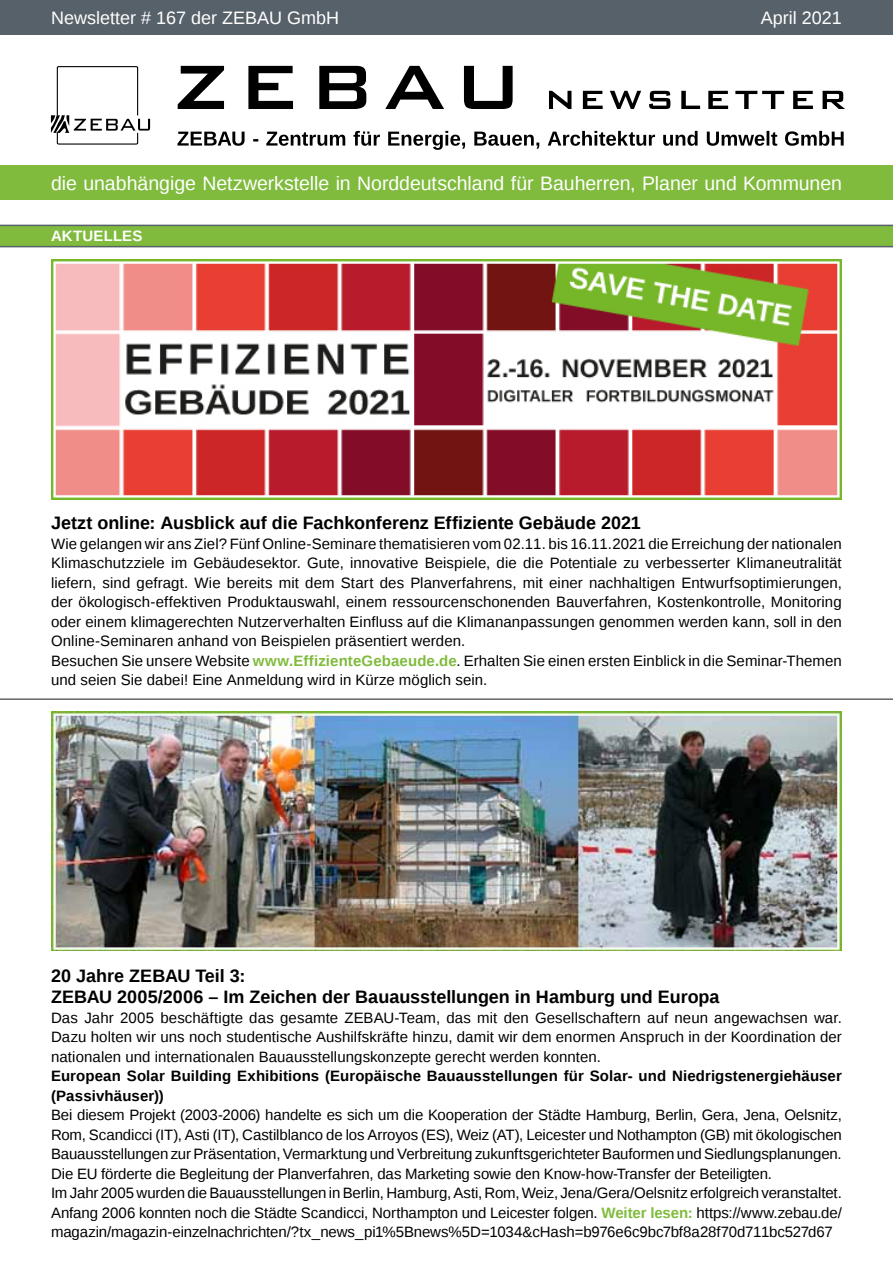
<style>
.page{position:relative;width:893px;height:1263px;background:#fff}
.page>*{position:absolute;margin:0;border:0;box-sizing:border-box;transform-origin:0 0}
.t1{font:19.5px "Liberation Sans";letter-spacing:-.005em;color:#fff}
.t2{font:700 18px/21.6px "Liberation Sans";color:#000}
.t3{font:18px "Liberation Sans";color:#fff}
.t4{font:15px/19.5px "Liberation Sans";color:#000}
.t5{font:700 15px/19.5px "Liberation Sans";letter-spacing:.005em;color:#000}
.t6{font:700 15px "Liberation Sans";letter-spacing:.01em;color:#fff}
.s1{font-weight:700;color:#80bb3d}
</style>
<div class="page">
<div style="left:0;top:0;width:893px;height:34px;background:#57616a"></div>
<div style="left:0;top:166px;width:893px;height:34px;background:#80bb3d"></div>
<svg style="left:178px;top:66px;width:667px;height:43px"></svg>
<svg style="left:177px;top:131px;width:667px;height:19px"></svg>
<svg style="left:51px;top:66px;width:99px;height:79px"></svg>
<div style="left:0;top:225px;width:893px;height:22px;background:#80bb3d"></div>
<hr style="left:0;top:246px;width:893px;height:1px;background:#57616a">
<hr style="left:0;top:225px;width:893px;height:1px;background:#57616a">
<img style="left:51px;top:259px;width:791px;height:240px">
<hr style="left:0;top:698px;width:893px;height:2px;background:#636363">
<img style="left:51px;top:712px;width:791px;height:238px">
<p class="t3" style="left:51px;top:7px;width:290px">Newsletter # 167 der ZEBAU GmbH</p>
<p class="t3" style="left:761px;top:7px;width:83px">April 2021</p>
<h1 class="t1" style="left:51px;top:172px;width:792px">die unabhängige Netzwerkstelle in Norddeutschland für Bauherren, Planer und Kommunen</h1>
<p class="t6" style="left:51px;top:226px;width:93px">AKTUELLES</p>
<p class="t2" style="left:51px;top:512px;width:591px">Jetzt online: Ausblick auf die Fachkonferenz Effiziente Gebäude 2021</p>
<p class="t4" style="left:51px;top:534px;width:792px">Wie gelangen wir ans Ziel? Fünf Online-Seminare thematisieren vom 02.11. bis 16.11.2021 die Erreichung der nationalen Klimaschutzziele im Gebäudesektor. Gute, innovative Beispiele, die die Potentiale zu verbesserter Klimaneutralität liefern, sind gefragt. Wie bereits mit dem Start des Planverfahrens, mit einer nachhaltigen Entwurfsoptimierungen, der ökologisch-effektiven Produktauswahl, einem ressourcenschonenden Bauverfahren, Kostenkontrolle, Monitoring oder einem klimagerechten Nutzerverhalten Einfluss auf die Klimananpassungen genommen werden kann, soll in den Online-Seminaren anhand von Beispielen präsentiert werden.<br>Besuchen Sie unsere Website <span class="s1">www.EffizienteGebaeude.de</span>. Erhalten Sie einen ersten Einblick in die Seminar-Themen und seien Sie dabei! Eine Anmeldung wird in Kürze möglich sein.</p>
<p class="t2" style="left:51px;top:964px;width:670px">20 Jahre ZEBAU Teil 3:<br>ZEBAU 2005/2006 – Im Zeichen der Bauausstellungen in Hamburg und Europa</p>
<p class="t4" style="left:51px;top:1008px;width:792px;text-align:justify">Das Jahr 2005 beschäftigte das gesamte ZEBAU-Team, das mit den Gesellschaftern auf neun angewachsen war.<br>Dazu holten wir uns noch studentische Aushilfskräfte hinzu, damit wir dem enormen Anspruch in der Koordination der nationalen und internationalen Bauausstellungskonzepte gerecht werden konnten.</p>
<p class="t5" style="left:51px;top:1066px;width:792px">European Solar Building Exhibitions (Europäische Bauausstellungen für Solar- und Niedrigstenergiehäuser (Passivhäuser))</p>
<p class="t4" style="left:51px;top:1106px;width:792px">Bei diesem Projekt (2003-2006) handelte es sich um die Kooperation der Städte Hamburg, Berlin, Gera, Jena, Oelsnitz, Rom, Scandicci (IT), Asti (IT), Castilblanco de los Arroyos (ES), Weiz (AT), Leicester und Nothampton (GB) mit ökologischen Bauausstellungen zur Präsentation, Vermarktung und Verbreitung zukunftsgerichteter Bauformen und Siedlungsplanungen.<br>Die EU förderte die Begleitung der Planverfahren, das Marketing sowie den Know-how-Transfer der Beteiligten.<br>Im Jahr 2005 wurden die Bauausstellungen in Berlin, Hamburg, Asti, Rom, Weiz, Jena/Gera/Oelsnitz erfolgreich veranstaltet.<br>Anfang 2006 konnten noch die Städte Scandicci, Northampton und Leicester folgen. <span class="s1">Weiter lesen:</span> https://www.zebau.de/ magazin/magazin-einzelnachrichten/?tx_news_pi1%5Bnews%5D=1034&amp;cHash=b976e6c9bc7bf8a28f70d711bc527d67</p>
</div>
